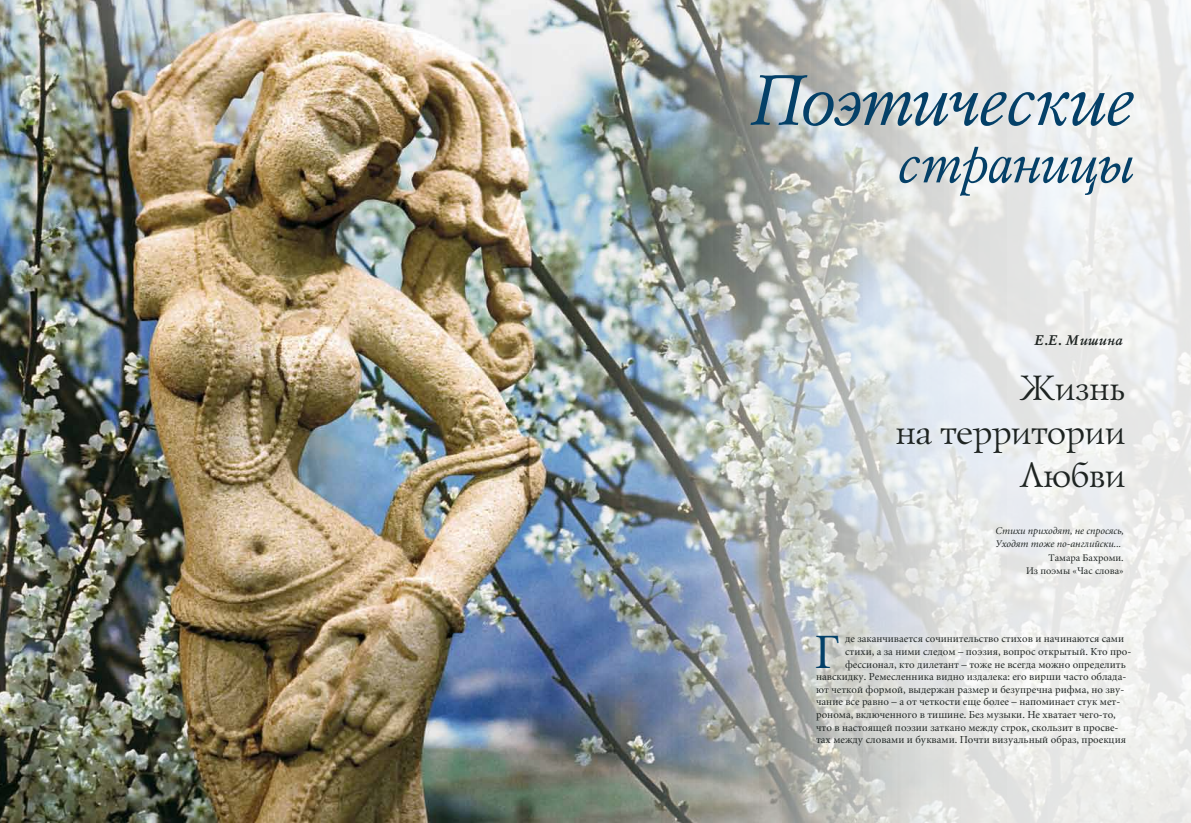
<style>
.page{position:relative;width:1191px;height:823px;background:#fff}
.page>*{position:absolute;margin:0;border:0;box-sizing:border-box;transform-origin:0 0}
.t1{font:italic 71px "Mysl C";letter-spacing:-.03em;color:#044068;scale:.95 1}
.t2{font:italic 55.4px "Mysl C";letter-spacing:-.02em;color:#044068;scale:.95 1}
.t3{font:48.6px "Miniature C";color:#044068}
.t4{font:36px/43.2px "Lazurski C";color:#1d2321;text-align:right}
.t5{font:italic 700 14px "Mysl C";color:#1d2321}
.t6{font:10.5px "Miniature C";color:#1d2321}
.t7{font:italic 10px/12.6px "Miniature C";color:#1d2321}
.t8{font:10px/12.6px "Miniature C";color:#1d2321;text-align:right}
</style>
<div class="page">
<img style="left:0;top:0;width:427px;height:822px">
<img style="left:427px;top:0;width:764px;height:822px">
<svg style="left:807px;top:625px;width:331px;height:129px"></svg>
<h1 class="t1" style="left:746px;top:63px;width:406px">Поэтические</h1>
<h2 class="t2" style="left:894px;top:134px;width:251px">страницы</h2>
<h3 class="t5" style="left:1033px;top:332px;width:90px">Е.Е. Мишина</h3>
<h3 class="t4" style="left:893px;top:365px;width:231px">Жизнь<br>на территории<br>Любви</h3>
<p class="t7" style="left:995px;top:525px;width:130px">Стихи приходят, не спросясь,<br>Уходят тоже по-английски...</p>
<p class="t8" style="left:1026px;top:551px;width:99px">Тамара Бахроми.<br>Из поэмы «Час слова»</p>
<h3 class="t3" style="left:814px;top:627px;width:27px">Г</h3>
<p class="t6" style="left:845px;top:633px;width:281px">де заканчивается сочинительство стихов и начинаются сами</p>
<p class="t6" style="left:845px;top:646px;width:288px">стихи, а за ними следом – поэзия, вопрос открытый. Кто про-</p>
<p class="t6" style="left:845px;top:658px;width:282px">фессионал, кто дилетант – тоже не всегда можно определить</p>
<p class="t6" style="left:816px;top:671px;width:312px">навскидку. Ремесленника видно издалека: его вирши часто облада-</p>
<p class="t6" style="left:816px;top:684px;width:310px">ют четкой формой, выдержан размер и безупречна рифма, но зву-</p>
<p class="t6" style="left:816px;top:696px;width:306px">чание все равно – а от четкости еще более – напоминает стук мет-</p>
<p class="t6" style="left:816px;top:709px;width:301px">ронома, включенного в тишине. Без музыки. Не хватает чего-то,</p>
<p class="t6" style="left:816px;top:721px;width:304px">что в настоящей поэзии заткано между строк, скользит в просве-</p>
<p class="t6" style="left:816px;top:734px;width:311px">тах между словами и буквами. Почти визуальный образ, проекция</p>
</div>
